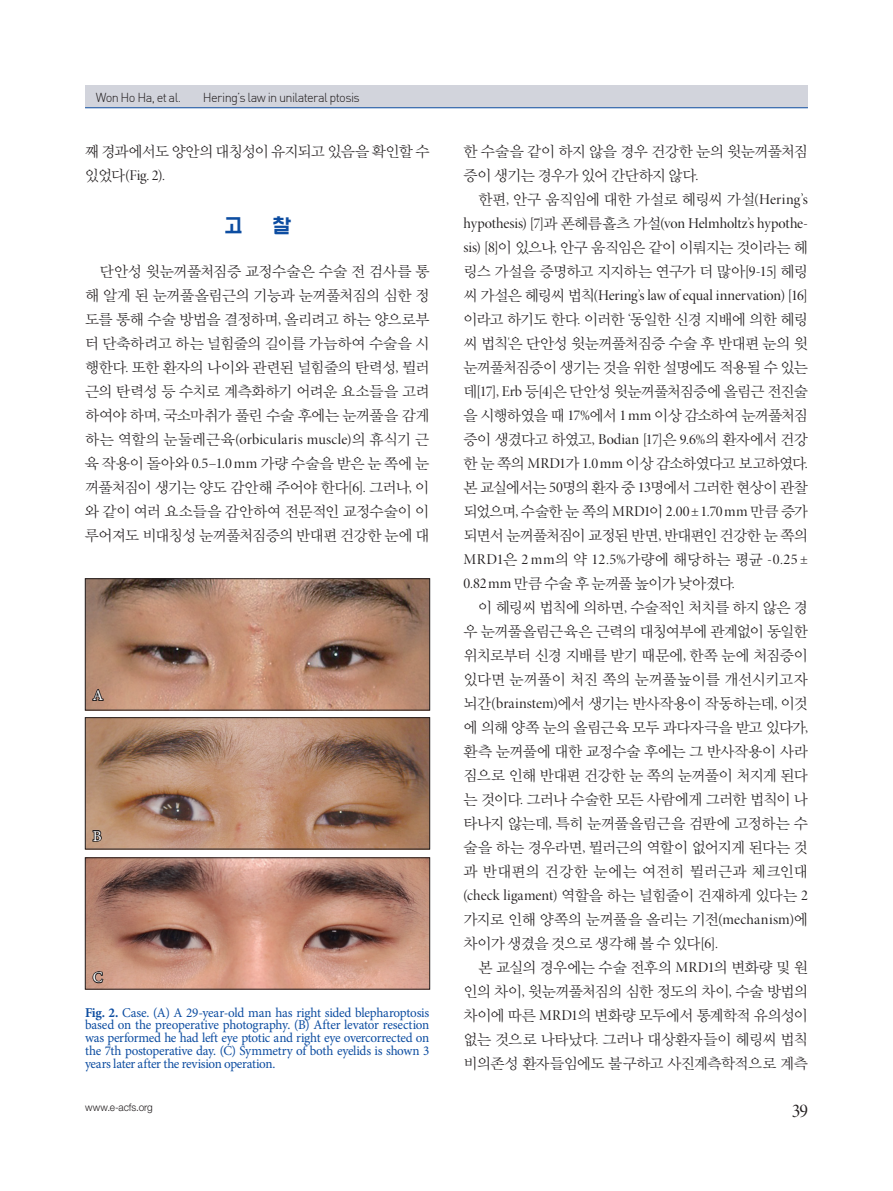
<style>
.page{position:relative;width:893px;height:1191px;background:#fff}
.page>*{position:absolute;margin:0;border:0;box-sizing:border-box;transform-origin:0 0}
.t1{font:20.25px "H Ywul B";color:#0d4da1;scale:.96 1}
.t2{font:19.5px "Minion Pro Disp";color:#231f20;scale:.96 1}
.t3{font:15px/24px "YDIY Mj O320";letter-spacing:-.04em;color:#231f20;text-align:justify}
.t4{font:15px "Minion Pro Disp";letter-spacing:.005em;color:#231f20}
.t5{font:15px "Minion Pro Disp";letter-spacing:-.015em;color:#231f20}
.t6{font:15px "Minion Pro Disp";letter-spacing:.025em;color:#231f20}
.t7{font:15px "YDIY Mj O320";letter-spacing:-.065em;color:#231f20}
.t8{font:15px "YDIY Mj O320";letter-spacing:-.015em;color:#231f20}
.t9{font:15px "YDIY Mj O320";letter-spacing:-.02em;color:#231f20}
.t10{font:15px "YDIY Mj O320";letter-spacing:.01em;color:#231f20}
.t11{font:15px "Minion Pro";color:#fff}
.t12{font:13.5px/12.8px "Minion Pro";letter-spacing:-.025em;color:#0d4da1;text-align:justify}
.t13{font:300 12.75px "DIN";letter-spacing:-.05em;color:#231f20}
.t14{font:300 10.5px "Helvetica Neue";letter-spacing:-.005em;color:#231f20;scale:.96 1}
.s1{font-family:"YDIY Mj O320"}
.s2{font-family:"Minion Pro Disp"}
.s3{font-weight:700}
</style>
<div class="page">
<div style="left:85px;top:85px;width:723px;height:22px;background:#d2d4dc"></div>
<hr style="left:85px;top:107px;width:723px;height:1px;background:#0d4da1">
<img style="left:87px;top:580px;width:341px;height:128px">
<div style="left:85px;top:578px;width:345px;height:132px;border:1px solid #231f20"></div>
<svg style="left:91px;top:681px;width:14px;height:20px"></svg>
<img style="left:87px;top:719px;width:341px;height:128px">
<div style="left:85px;top:717px;width:345px;height:132px;border:1px solid #231f20"></div>
<svg style="left:91px;top:828px;width:12px;height:14px"></svg>
<img style="left:87px;top:859px;width:341px;height:128px">
<div style="left:85px;top:857px;width:345px;height:132px;border:1px solid #231f20"></div>
<svg style="left:92px;top:970px;width:13px;height:14px"></svg>
<p class="t13" style="left:96px;top:90px;width:87px">Won Ho Ha, et al.</p>
<p class="t13" style="left:203px;top:90px;width:158px">Hering’s law in unilateral ptosis</p>
<p class="t3" style="left:85px;top:140px;width:346px">째 경과에서도 양안의 대칭성이 유지되고 있음을 확인할 수</p>
<p class="t4" style="left:85px;top:166px;width:81px"><span class="s1">있었다</span>(Fig. 2).</p>
<h1 class="t1" style="left:224px;top:216px;width:22px">고</h1>
<h1 class="t1" style="left:271px;top:216px;width:22px">찰</h1>
<p class="t3" style="left:85px;top:260px;width:346px;text-indent:15px">단안성 윗눈꺼풀처짐증 교정수술은 수술 전 검사를 통 해 알게 된 눈꺼풀올림근의 기능과 눈꺼풀처짐의 심한 정 도를 통해 수술 방법을 결정하며<span class="s2">,</span> 올리려고 하는 양으로부 터 단축하려고 하는 널힘줄의 길이를 가늠하여 수술을 시 행한다<span class="s2">.</span> 또한 환자의 나이와 관련된 널힘줄의 탄력성<span class="s2">,</span> 뮐러 근의 탄력성 등 수치로 계측화하기 어려운 요소들을 고려 하여야 하며<span class="s2">,</span> 국소마취가 풀린 수술 후에는 눈꺼풀을 감게</p>
<p class="t4" style="left:85px;top:430px;width:346px"><span class="s1">하는 역할의 눈둘레근육</span>(orbicularis muscle)<span class="s1">의 휴식기 근</span></p>
<p class="t3" style="left:85px;top:452px;width:346px">육 작용이 돌아와 <span class="s2">0.5−1.0mm</span> 가량 수술을 받은 눈 쪽에 눈 꺼풀처짐이 생기는 양도 감안해 주어야 한다<span class="s2">[6].</span> 그러나<span class="s2">,</span> 이 와 같이 여러 요소들을 감안하여 전문적인 교정수술이 이 루어져도 비대칭성 눈꺼풀처짐증의 반대편 건강한 눈에 대</p>
<p class="t11" style="left:93px;top:685px;width:12px">A</p>
<p class="t11" style="left:93px;top:826px;width:10px">B</p>
<p class="t11" style="left:93px;top:967px;width:11px">C</p>
<p class="t12" style="left:85px;top:1006px;width:346px"><span class="s3">Fig. 2.</span> Case. (A) A 29-year-old man has right sided blepharoptosis based on the preoperative photography. (B) After levator resection was performed he had left eye ptotic and right eye overcorrected on the 7th postoperative day. (C) Symmetry of both eyelids is shown 3 years later after the revision operation.</p>
<p class="t14" style="left:85px;top:1100px;width:72px">www.e-acfs.org</p>
<p class="t3" style="left:463px;top:140px;width:346px">한 수술을 같이 하지 않을 경우 건강한 눈의 윗눈꺼풀처짐 증이 생기는 경우가 있어 간단하지 않다<span class="s2">.</span></p>
<p class="t3" style="left:478px;top:188px;width:331px">한편<span class="s2">,</span> 안구 움직임에 대한 가설로 헤링씨 가설<span class="s2">(Hering’s</span></p>
<p class="t5" style="left:464px;top:214px;width:346px">hypothesis) [7]<span class="s1">과 폰헤름홀츠 가설</span>(von Helmholtz’s hypothe-</p>
<p class="t3" style="left:464px;top:236px;width:346px"><span class="s2">sis) [8]</span>이 있으나<span class="s2">,</span> 안구 움직임은 같이 이뤄지는 것이라는 헤 링스 가설을 증명하고 지지하는 연구가 더 많아<span class="s2">[9-15]</span> 헤링</p>
<p class="t4" style="left:463px;top:286px;width:346px"><span class="s1">씨 가설은 헤링씨 법칙</span>(Hering’s law of equal innervation) [16]</p>
<p class="t3" style="left:463px;top:308px;width:346px">이라고 하기도 한다<span class="s2">.</span> 이러한 <span class="s2">‘</span>동일한 신경 지배에 의한 헤링 씨 법칙<span class="s2">'</span>은 단안성 윗눈꺼풀처짐증 수술 후 반대편 눈의 윗 눈꺼풀처짐증이 생기는 것을 위한 설명에도 적용될 수 있는 데<span class="s2">[17], Erb</span> 등<span class="s2">[4]</span>은 단안성 윗눈꺼풀처짐증에 올림근 전진술 을 시행하였을 때 <span class="s2">17%</span>에서 <span class="s2">1mm</span> 이상 감소하여 눈꺼풀처짐 증이 생겼다고 하였고<span class="s2">, Bodian [17]</span>은 <span class="s2">9.6%</span>의 환자에서 건강 한 눈 쪽의 <span class="s2">MRD1</span>가 <span class="s2">1.0mm</span> 이상 감소하였다고 보고하였다<span class="s2">. </span>본 교실에서는 <span class="s2">50</span>명의 환자 중 <span class="s2">13</span>명에서 그러한 현상이 관찰</p>
<p class="t4" style="left:463px;top:502px;width:346px"><span class="s1">되었으며</span>, <span class="s1">수술한 눈 쪽의</span> MRD1<span class="s1">이</span> 2.00±1.70mm <span class="s1">만큼 증가</span></p>
<p class="t7" style="left:463px;top:528px;width:346px">되면서 눈꺼풀처짐이 교정된 반면<span class="s2">,</span> 반대편인 건강한 눈 쪽의</p>
<p class="t6" style="left:463px;top:550px;width:346px">MRD1<span class="s1">은</span> 2 mm<span class="s1">의 약</span> 12.5%<span class="s1">가량에 해당하는 평균</span> -0.25 ±</p>
<p class="t3" style="left:463px;top:572px;width:273px"><span class="s2">0.82mm</span> 만큼 수술 후 눈꺼풀 높이가 낮아졌다<span class="s2">.</span></p>
<p class="t3" style="left:478px;top:596px;width:331px">이 헤링씨 법칙에 의하면<span class="s2">,</span> 수술적인 처치를 하지 않은 경</p>
<p class="t3" style="left:463px;top:620px;width:346px">우 눈꺼풀올림근육은 근력의 대칭여부에 관계없이 동일한</p>
<p class="t3" style="left:463px;top:644px;width:346px">위치로부터 신경 지배를 받기 때문에<span class="s2">,</span> 한쪽 눈에 처짐증이</p>
<p class="t8" style="left:463px;top:672px;width:346px">있다면 눈꺼풀이 처진 쪽의 눈꺼풀높이를 개선시키고자</p>
<p class="t3" style="left:463px;top:692px;width:346px">뇌간<span class="s2">(brainstem)</span>에서 생기는 반사작용이 작동하는데<span class="s2">,</span> 이것</p>
<p class="t3" style="left:463px;top:716px;width:346px">에 의해 양쪽 눈의 올림근육 모두 과다자극을 받고 있다가<span class="s2">,</span></p>
<p class="t9" style="left:463px;top:744px;width:346px">환측 눈꺼풀에 대한 교정수술 후에는 그 반사작용이 사라</p>
<p class="t3" style="left:464px;top:764px;width:346px">짐으로 인해 반대편 건강한 눈 쪽의 눈꺼풀이 처지게 된다</p>
<p class="t3" style="left:463px;top:788px;width:346px">는 것이다<span class="s2">.</span> 그러나 수술한 모든 사람에게 그러한 법칙이 나</p>
<p class="t3" style="left:464px;top:812px;width:346px">타나지 않는데<span class="s2">,</span> 특히 눈꺼풀올림근을 검판에 고정하는 수</p>
<p class="t3" style="left:463px;top:836px;width:346px">술을 하는 경우라면<span class="s2">,</span> 뮐러근의 역할이 없어지게 된다는 것</p>
<p class="t10" style="left:463px;top:864px;width:346px">과 반대편의 건강한 눈에는 여전히 뮐러근과 체크인대</p>
<p class="t4" style="left:463px;top:886px;width:346px">(check ligament) <span class="s1">역할을 하는 널힘줄이 건재하게 있다는</span> 2</p>
<p class="t3" style="left:463px;top:908px;width:346px">가지로 인해 양쪽의 눈꺼풀을 올리는 기전<span class="s2">(mechanism)</span>에 차이가 생겼을 것으로 생각해 볼 수 있다<span class="s2">[6].</span></p>
<p class="t3" style="left:463px;top:956px;width:346px;text-indent:15px">본 교실의 경우에는 수술 전후의 <span class="s2">MRD1</span>의 변화량 및 원 인의 차이<span class="s2">,</span> 윗눈꺼풀처짐의 심한 정도의 차이<span class="s2">,</span> 수술 방법의 차이에 따른 <span class="s2">MRD1</span>의 변화량 모두에서 통계학적 유의성이 없는 것으로 나타났다<span class="s2">.</span> 그러나 대상환자들이 헤링씨 법칙 비의존성 환자들임에도 불구하고 사진계측학적으로 계측</p>
<h2 class="t2" style="left:792px;top:1099px;width:18px">39</h2>
</div>
